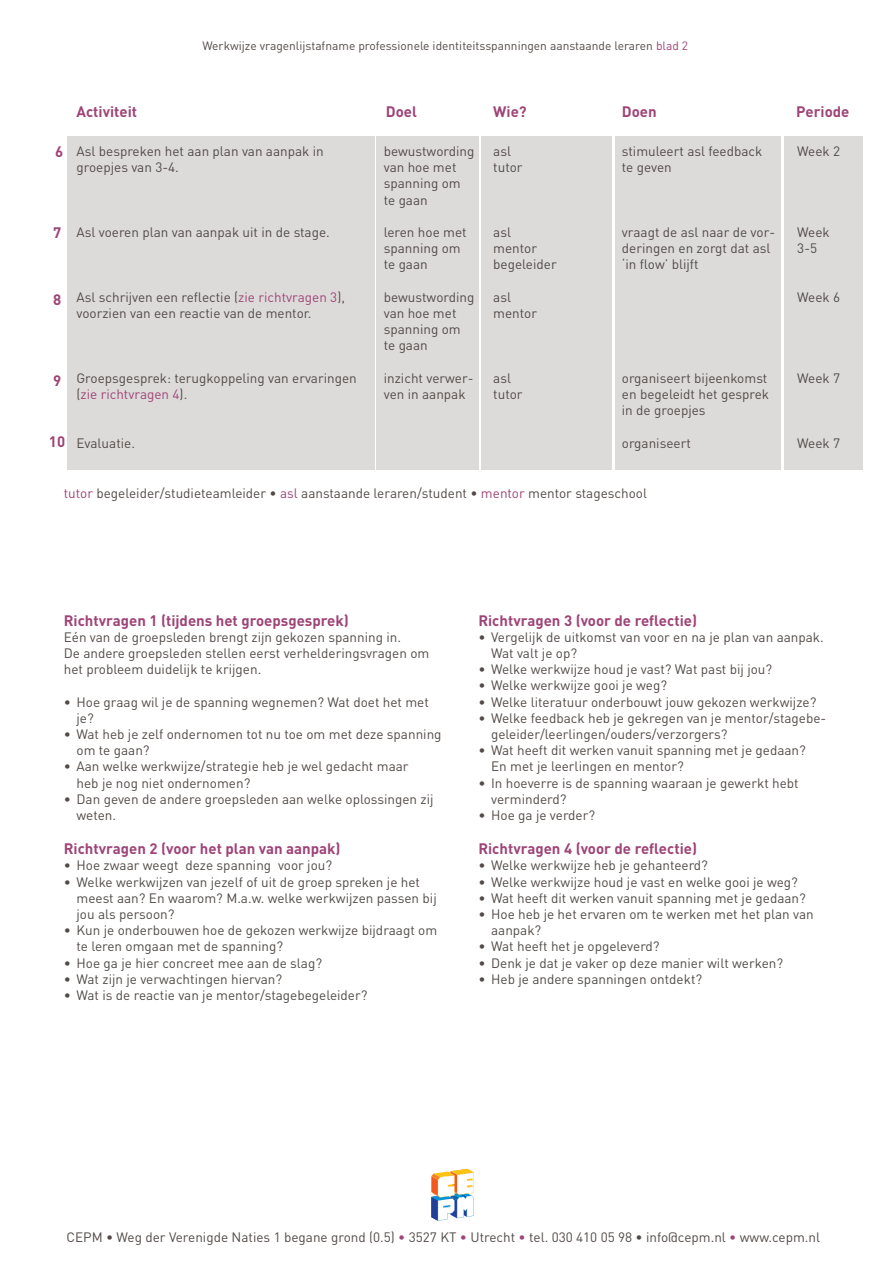
<style>
.page{position:relative;width:893px;height:1263px;background:#fff}
.page>*{position:absolute;margin:0;border:0;box-sizing:border-box;transform-origin:0 0}
.kopjes{font:700 15px "DIN";color:#9e4477}
.hoofdtekst{font:13.5px/16.2px "DIN";color:#524a47}
.hoofdtekst-2{font:12px "DIN";color:#524a47}
.s1{color:#9e4477}
</style>
<div class="page">
<svg style="left:431px;top:1169px;width:43px;height:52px"></svg>
<div style="left:67px;top:137px;width:307px;height:333px;background:#dddbda"></div>
<div style="left:376px;top:137px;width:102px;height:333px;background:#dddbda"></div>
<div style="left:482px;top:137px;width:130px;height:333px;background:#dddbda"></div>
<div style="left:615px;top:137px;width:166px;height:333px;background:#dddbda"></div>
<div style="left:784px;top:137px;width:79px;height:333px;background:#dddbda"></div>
<p class="hoofdtekst-2" style="left:202px;top:38px;width:487px">Werkwijze vragenlijstafname professionele identiteitsspanningen aanstaande leraren <span class="s1">blad 2</span></p>
<p class="kopjes" style="left:77px;top:101px;width:62px">Activiteit</p>
<p class="kopjes" style="left:386px;top:101px;width:33px">Doel</p>
<p class="kopjes" style="left:493px;top:101px;width:35px">Wie?</p>
<p class="kopjes" style="left:622px;top:101px;width:36px">Doen</p>
<p class="kopjes" style="left:796px;top:101px;width:55px">Periode</p>
<p class="kopjes" style="left:55px;top:142px;width:10px">6</p>
<p class="hoofdtekst" style="left:77px;top:143px;width:249px">Asl bespreken het aan plan van aanpak in</p>
<p class="hoofdtekst" style="left:77px;top:159px;width:104px">groepjes van 3-4.</p>
<p class="kopjes" style="left:53px;top:223px;width:10px">7</p>
<p class="hoofdtekst" style="left:77px;top:224px;width:255px">Asl voeren plan van aanpak uit in de stage.</p>
<p class="kopjes" style="left:53px;top:290px;width:10px">8</p>
<p class="hoofdtekst" style="left:77px;top:289px;width:270px">Asl schrijven een reflectie (<span class="s1">zie richtvragen 3</span>), voorzien van een reactie van de mentor.</p>
<p class="kopjes" style="left:53px;top:370px;width:10px">9</p>
<p class="kopjes" style="left:49px;top:432px;width:18px">10</p>
<p class="hoofdtekst" style="left:77px;top:370px;width:282px">Groepsgesprek: terugkoppeling van ervaringen (<span class="s1">zie richtvragen 4</span>).</p>
<p class="hoofdtekst" style="left:77px;top:434px;width:60px">Evaluatie.</p>
<p class="hoofdtekst" style="left:384px;top:143px;width:92px">bewustwording van hoe met spanning om</p>
<p class="hoofdtekst" style="left:384px;top:191px;width:46px">te gaan</p>
<p class="hoofdtekst" style="left:384px;top:224px;width:84px">leren hoe met spanning om</p>
<p class="hoofdtekst" style="left:384px;top:256px;width:46px">te gaan</p>
<p class="hoofdtekst" style="left:384px;top:289px;width:92px">bewustwording van hoe met spanning om</p>
<p class="hoofdtekst" style="left:384px;top:337px;width:46px">te gaan</p>
<p class="hoofdtekst" style="left:384px;top:370px;width:91px">inzicht verwer&shy;ven in aanpak</p>
<p class="hoofdtekst" style="left:493px;top:143px;width:19px">asl</p>
<p class="hoofdtekst" style="left:493px;top:159px;width:31px">tutor</p>
<p class="hoofdtekst" style="left:493px;top:224px;width:19px">asl</p>
<p class="hoofdtekst" style="left:493px;top:240px;width:45px">mentor</p>
<p class="hoofdtekst" style="left:493px;top:256px;width:65px">begeleider</p>
<p class="hoofdtekst" style="left:493px;top:289px;width:19px">asl</p>
<p class="hoofdtekst" style="left:493px;top:305px;width:45px">mentor</p>
<p class="hoofdtekst" style="left:493px;top:370px;width:19px">asl</p>
<p class="hoofdtekst" style="left:493px;top:386px;width:31px">tutor</p>
<p class="hoofdtekst" style="left:622px;top:143px;width:142px">stimuleert asl feedback</p>
<p class="hoofdtekst" style="left:622px;top:159px;width:51px">te geven</p>
<p class="hoofdtekst" style="left:622px;top:224px;width:155px">vraagt de asl naar de vor&shy;deringen en zorgt dat asl ‘in flow’ blijft</p>
<p class="hoofdtekst" style="left:797px;top:143px;width:44px">Week 2</p>
<p class="hoofdtekst" style="left:797px;top:224px;width:34px">Week</p>
<p class="hoofdtekst" style="left:797px;top:240px;width:21px">3-5</p>
<p class="hoofdtekst" style="left:797px;top:289px;width:44px">Week 6</p>
<p class="hoofdtekst" style="left:622px;top:370px;width:149px">organiseert bijeenkomst en begeleidt het gesprek in de groepjes</p>
<p class="hoofdtekst" style="left:622px;top:434px;width:70px">organiseert</p>
<p class="hoofdtekst" style="left:797px;top:370px;width:44px">Week 7</p>
<p class="hoofdtekst" style="left:797px;top:434px;width:44px">Week 7</p>
<p class="hoofdtekst" style="left:64px;top:485px;width:585px"><span class="s1">tutor</span> begeleider/studieteamleider • <span class="s1">asl</span> aanstaande leraren/student • <span class="s1">mentor</span> mentor stageschool</p>
<p class="kopjes" style="left:64px;top:610px;width:287px">Richtvragen 1 (tijdens het groepsgesprek)</p>
<p class="hoofdtekst" style="left:64px;top:628px;width:339px">Eén van de groepsleden brengt zijn gekozen spanning in.</p>
<p class="hoofdtekst" style="left:64px;top:645px;width:367px">De andere groepsleden stellen eerst verhelderingsvragen om het probleem duidelijk te krijgen.</p>
<p class="hoofdtekst" style="left:77px;top:693px;width:354px;text-indent:-13px">• Hoe graag wil je de spanning wegnemen? Wat doet het met je?</p>
<p class="hoofdtekst" style="left:77px;top:726px;width:367px;text-indent:-13px">• Wat heb je zelf ondernomen tot nu toe om met deze spanning om te gaan?</p>
<p class="hoofdtekst" style="left:77px;top:758px;width:334px;text-indent:-13px">• Aan welke werkwijze/strategie heb je wel gedacht maar heb je nog niet ondernomen?</p>
<p class="hoofdtekst" style="left:77px;top:790px;width:359px;text-indent:-13px">• Dan geven de andere groepsleden aan welke oplossingen zij weten.</p>
<p class="kopjes" style="left:64px;top:839px;width:278px">Richtvragen 2 (voor het plan van aanpak)</p>
<p class="hoofdtekst" style="left:64px;top:857px;width:270px">• Hoe zwaar weegt deze spanning voor jou?</p>
<p class="hoofdtekst" style="left:77px;top:873px;width:362px;text-indent:-13px">• Welke werkwijzen van jezelf of uit de groep spreken je het meest aan? En waarom? M.a.w. welke werkwijzen passen bij jou als persoon?</p>
<p class="hoofdtekst" style="left:77px;top:922px;width:362px;text-indent:-13px">• Kun je onderbouwen hoe de gekozen werkwijze bijdraagt om te leren omgaan met de spanning?</p>
<p class="hoofdtekst" style="left:64px;top:954px;width:260px">• Hoe ga je hier concreet mee aan de slag?</p>
<p class="hoofdtekst" style="left:64px;top:970px;width:220px">• Wat zijn je verwachtingen hiervan?</p>
<p class="hoofdtekst" style="left:64px;top:987px;width:305px">• Wat is de reactie van je mentor/stagebegeleider?</p>
<p class="kopjes" style="left:478px;top:610px;width:220px">Richtvragen 3 (voor de reflectie)</p>
<p class="hoofdtekst" style="left:491px;top:628px;width:334px;text-indent:-13px">• Vergelijk de uitkomst van voor en na je plan van aanpak.<br>Wat valt je op?</p>
<p class="hoofdtekst" style="left:478px;top:661px;width:295px">• Welke werkwijze houd je vast? Wat past bij jou?</p>
<p class="hoofdtekst" style="left:478px;top:677px;width:190px">• Welke werkwijze gooi je weg?</p>
<p class="hoofdtekst" style="left:478px;top:693px;width:339px">• Welke literatuur onderbouwt jouw gekozen werkwijze?</p>
<p class="hoofdtekst" style="left:491px;top:709px;width:337px;text-indent:-13px">• Welke feedback heb je gekregen van je mentor/stagebe&shy;geleider/leerlingen/ouders/verzorgers?</p>
<p class="hoofdtekst" style="left:491px;top:742px;width:316px;text-indent:-13px">• Wat heeft dit werken vanuit spanning met je gedaan?<br>En met je leerlingen en mentor?</p>
<p class="hoofdtekst" style="left:491px;top:774px;width:309px;text-indent:-13px">• In hoeverre is de spanning waaraan je gewerkt hebt verminderd?</p>
<p class="hoofdtekst" style="left:478px;top:807px;width:118px">• Hoe ga je verder?</p>
<p class="kopjes" style="left:478px;top:839px;width:220px">Richtvragen 4 (voor de reflectie)</p>
<p class="hoofdtekst" style="left:478px;top:857px;width:231px">• Welke werkwijze heb je gehanteerd?</p>
<p class="hoofdtekst" style="left:478px;top:873px;width:321px">• Welke werkwijze houd je vast en welke gooi je weg?</p>
<p class="hoofdtekst" style="left:478px;top:889px;width:329px">• Wat heeft dit werken vanuit spanning met je gedaan?</p>
<p class="hoofdtekst" style="left:491px;top:906px;width:324px;text-indent:-13px">• Hoe heb je het ervaren om te werken met het plan van aanpak?</p>
<p class="hoofdtekst" style="left:478px;top:938px;width:183px">• Wat heeft het je opgeleverd?</p>
<p class="hoofdtekst" style="left:478px;top:954px;width:306px">• Denk je dat je vaker op deze manier wilt werken?</p>
<p class="hoofdtekst" style="left:478px;top:970px;width:225px">• Heb je andere spanningen ontdekt?</p>
<p class="hoofdtekst" style="left:66px;top:1228px;width:755px">CEPM • Weg der Verenigde Naties 1 begane grond (0.5) <span class="s1">•</span> 3527 KT <span class="s1">•</span> Utrecht <span class="s1">•</span> tel. 030 410 05 98 • info@cepm.nl <span class="s1">•</span> www.cepm.nl</p>
</div>
